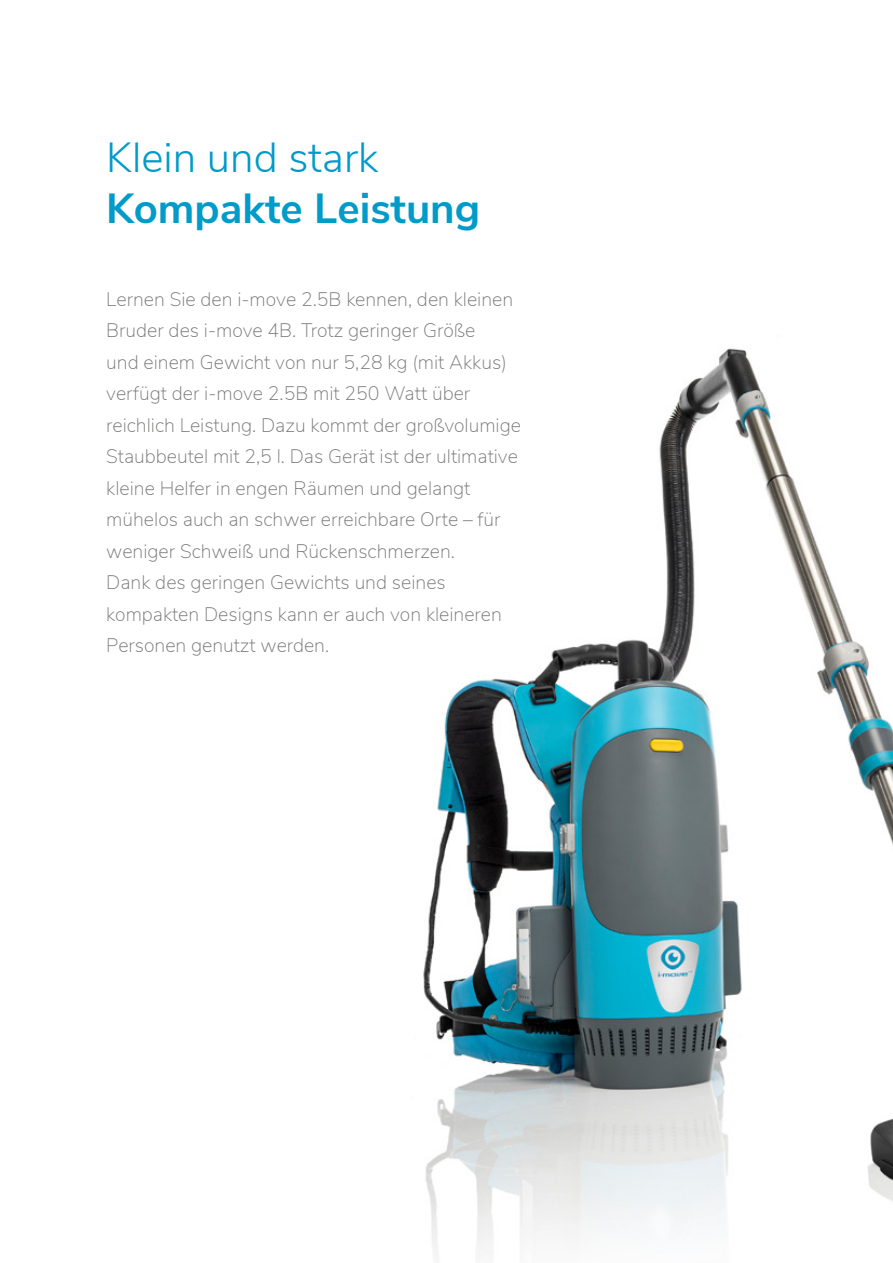
<style>
.page{position:relative;width:893px;height:1263px;background:#fff}
.page>*{position:absolute;margin:0;border:0;box-sizing:border-box;transform-origin:0 0}
.t1{font:700 42px "Nunito Sans";color:#009bc9}
.t2{font:300 42px "Nunito Sans";color:#009bc9}
.t3{font:200 19.5px/31.5px "Nunito Sans";color:#767675}
</style>
<div class="page">
<img style="left:423px;top:348px;width:470px;height:907px">
<h1 class="t2" style="left:106px;top:127px;width:274px">Klein und stark</h1>
<h1 class="t1" style="left:106px;top:178px;width:375px">Kompakte Leistung</h1>
<p class="t3" style="left:106px;top:282px;width:416px">Lernen Sie den i-move 2.5B kennen, den kleinen Bruder des i-move 4B. Trotz geringer Größe<br>und einem Gewicht von nur 5,28 kg (mit Akkus) verfügt der i-move 2.5B mit 250 Watt über reichlich Leistung. Dazu kommt der großvolumige Staubbeutel mit 2,5 l. Das Gerät ist der ultimative kleine Helfer in engen Räumen und gelangt mühelos auch an schwer erreichbare Orte – für weniger Schweiß und Rückenschmerzen.<br>Dank des geringen Gewichts und seines kompakten Designs kann er auch von kleineren Personen genutzt werden.</p>
</div>
